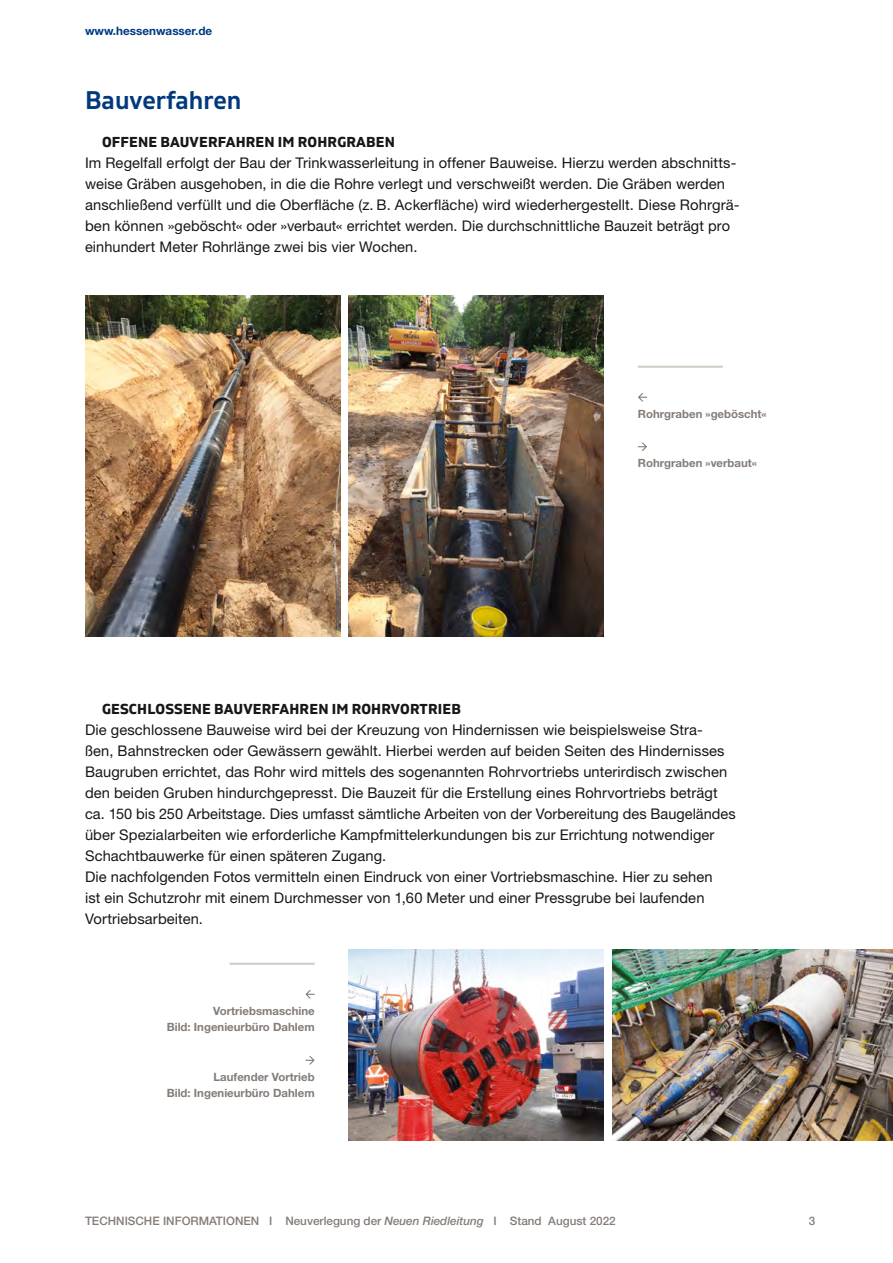
<style>
.page{position:relative;width:893px;height:1263px;background:#fff}
.page>*{position:absolute;margin:0;border:0;box-sizing:border-box;transform-origin:0 0}
.t1{font:600 25.5px "Gilam";color:#00397f}
.t2{font:14.7px/21px "Helvetica Neue";letter-spacing:.005em;color:#181716}
.t3{font:700 14.4px "Gilam";letter-spacing:.01em;color:#181716}
.t4{font:500 11.7px "Helvetica Neue";color:#847c77}
.t5{font:700 11.7px "Helvetica Neue";color:#00397f}
.t6{font:700 11.4px/16.5px "Helvetica Neue";color:#847c77;text-align:right}
.s1{font-style:italic}
</style>
<div class="page">
<img style="left:85px;top:296px;width:255px;height:340px">
<img style="left:349px;top:296px;width:255px;height:340px">
<hr style="left:638px;top:366px;width:85px;height:2px;background:#d5cfc9">
<svg style="left:638px;top:393px;width:9px;height:8px"></svg>
<svg style="left:638px;top:443px;width:9px;height:8px"></svg>
<img style="left:349px;top:949px;width:255px;height:191px">
<img style="left:612px;top:949px;width:281px;height:191px">
<hr style="left:230px;top:963px;width:85px;height:2px;background:#d5cfc9">
<svg style="left:305px;top:990px;width:10px;height:8px"></svg>
<svg style="left:305px;top:1056px;width:10px;height:8px"></svg>
<p class="t5" style="left:85px;top:23px;width:129px">www.hessenwasser.de</p>
<h1 class="t1" style="left:85px;top:81px;width:158px">Bauverfahren</h1>
<p class="t3" style="left:102px;top:131px;width:294px">OFFENE BAUVERFAHREN IM ROHRGRABEN</p>
<p class="t2" style="left:85px;top:152px;width:656px">I m Regelfall erfolgt der Bau der Trinkwasserleitung in offener Bauweise. Hierzu werden abschnitts&shy;weise Gräben ausgehoben, in die die Rohre verlegt und verschweißt werden. Die Gräben werden anschließend verfüllt und die Oberfläche (z. B. Ackerfläche) wird wiederhergestellt. Diese Rohrgrä&shy;ben können »geböscht« oder »verbaut« errichtet werden. Die durchschnittliche Bauzeit beträgt pro einhundert Meter Rohrlänge zwei bis vier Wochen.</p>
<p class="t6" style="left:638px;top:405px;width:130px">Rohrgraben »geböscht«</p>
<p class="t6" style="left:638px;top:455px;width:121px">Rohrgraben »verbaut«</p>
<p class="t3" style="left:102px;top:698px;width:55px">GESCHLOSS</p>
<p class="t3" style="left:183px;top:698px;width:279px">ENE BAUVERFAHREN IM ROHRVORTRIEB</p>
<p class="t2" style="left:85px;top:719px;width:652px">Die geschlossene Bauweise wird bei der Kreuzung von Hindernissen wie beispielsweise Stra-<br>ßen, Bahnstrecken oder Gewässern gewählt. Hierbei werden auf beiden Seiten des Hindernisses Baugruben errichtet, das Rohr wird mittels des sogenannten Rohrvortriebs unterirdisch zwischen den beiden Gruben hindurchgepresst. Die Bauzeit für die Erstellung eines Rohrvortriebs beträgt ca. 150 bis 250 Arbeitstage. Dies umfasst sämtliche Arbeiten von der Vorbereitung des Baugeländes über Spezialarbeiten wie erforderliche Kampfmittelerkundungen bis zur Errichtung notwendiger Schachtbauwerke für einen späteren Zugang.<br>Die nachfolgenden Fotos vermitteln einen Eindruck von einer Vortriebsmaschine. Hier zu sehen<br>ist ein Schutzrohr mit einem Durchmesser von 1,60 Meter und einer Pressgrube bei laufenden Vortriebsarbeiten.</p>
<p class="t6" style="left:167px;top:1002px;width:149px">Vortriebsmaschine<br>Bild: Ingenieurbüro Dahlem</p>
<p class="t6" style="left:167px;top:1068px;width:149px">Laufender Vortrieb<br>Bild: Ingenieurbüro Dahlem</p>
<p class="t4" style="left:85px;top:1214px;width:532px">TECHNISCHE INFORMATIONEN I Neuverlegung der <span class="s1">Neuen Riedleitung</span> I Stand August 2022</p>
<p class="t4" style="left:809px;top:1214px;width:8px">3</p>
</div>
